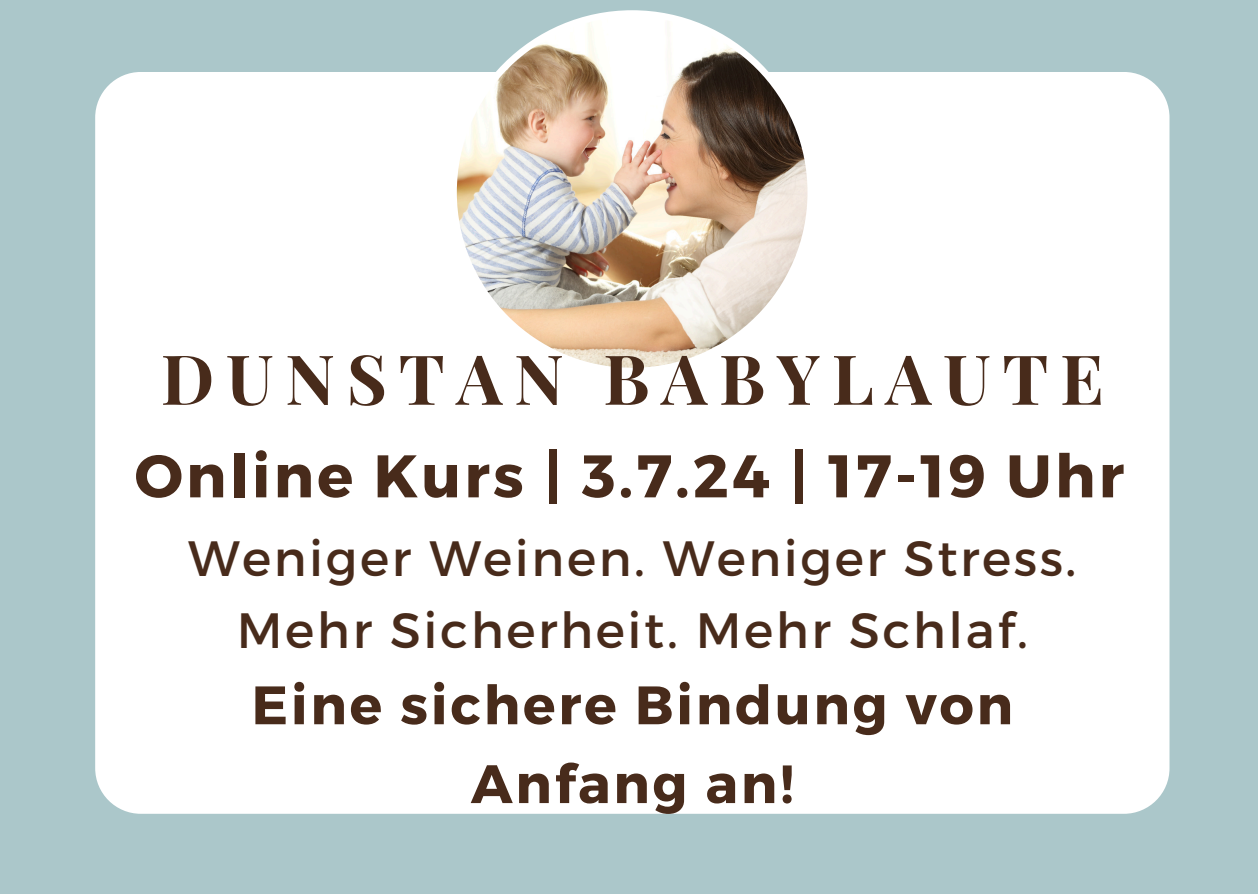
<style>
.page{position:relative;width:1258px;height:894px;background:#fff}
.page>*{position:absolute;margin:0;border:0;box-sizing:border-box;transform-origin:0 0}
.t1{font:700 69px "Playfair Display";letter-spacing:.17em;color:#482b1b}
.t2{font:700 60px "Montserrat";letter-spacing:.05em;color:#482b1b}
.t3{font:700 54px/78.6px "Montserrat";letter-spacing:.05em;color:#482b1b;text-align:center}
.t4{font:49.5px "Montserrat";letter-spacing:.05em;color:#482b1b}
</style>
<div class="page">
<div style="left:0;top:0;width:1258px;height:893px;background:#abc7ca"></div>
<div style="left:95px;top:72px;width:1074px;height:741px;background:#fff;border-radius:46px"></div>
<img style="left:456px;top:10px;width:352px;height:358px">
<h1 class="t1" style="left:161px;top:330px;width:944px">DUNSTAN BABYLAUTE</h1>
<h3 class="t2" style="left:135px;top:437px;width:991px">Online Kurs | 3.7.24 | 17-19 Uhr</h3>
<p class="t4" style="left:188px;top:525px;width:890px">Weniger Weinen. Weniger Stress.</p>
<p class="t4" style="left:237px;top:598px;width:792px">Mehr Sicherheit. Mehr Schlaf.</p>
<h2 class="t3" style="left:252px;top:662px;width:763px">Eine sichere Bindung von<br>Anfang an!</h2>
</div>
